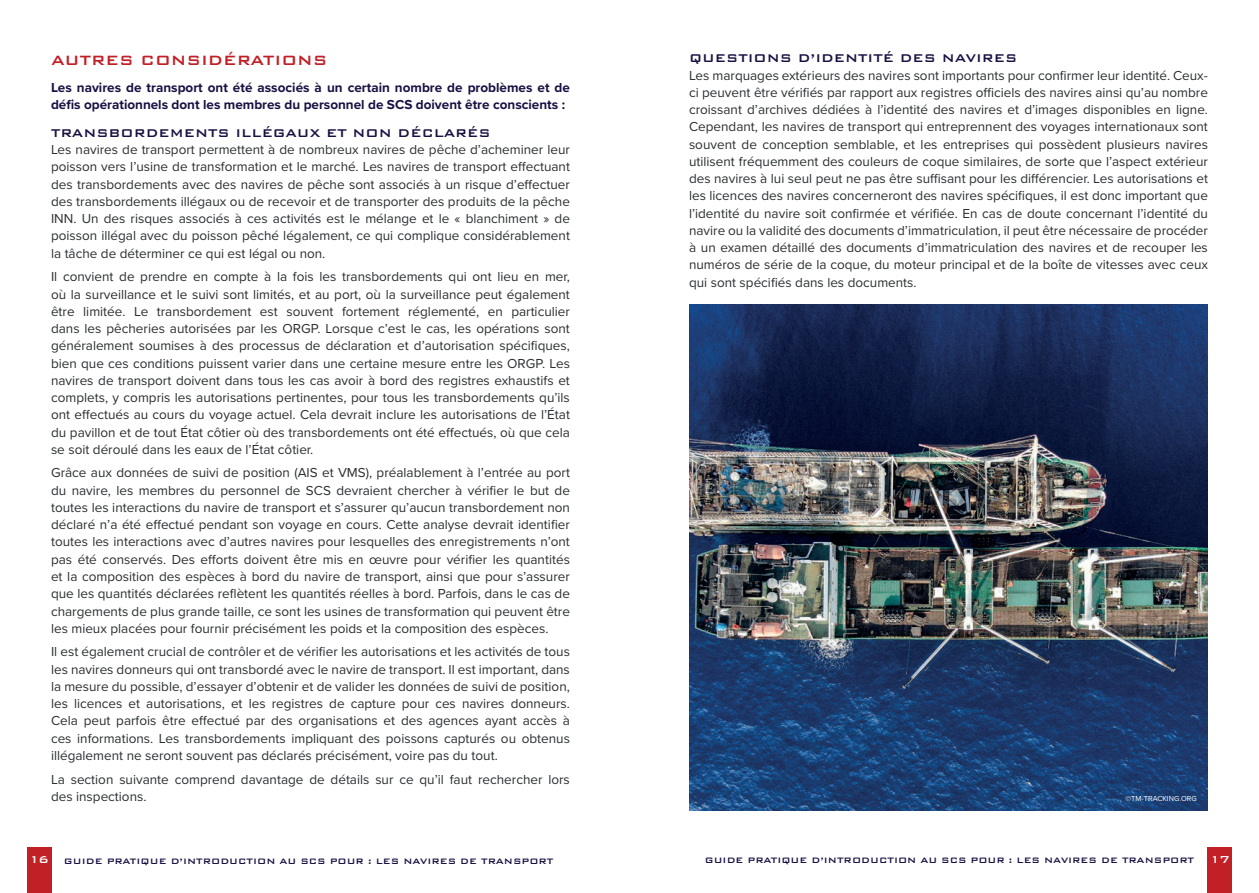
<style>
.page{position:relative;width:1259px;height:893px;background:#fff}
.page>*{position:absolute;margin:0;border:0;box-sizing:border-box;transform-origin:0 0}
.t1{font:500 18px "Bank Gothic BT";color:#c12027}
.t2{font:500 15px "Bank Gothic BT";color:#171143}
.Paragraph_Copy{font:13.5px/17.2px "Proxima Nova";color:#2a2e30;text-align:justify}
.Paragraph_Copy-2{font:700 13.5px/17.2px "Proxima Nova";color:#171143}
.t3{font:500 10.5px "Bank Gothic BT";color:#171143}
.t4{font:7.5px "Proxima Nova";color:#fff}
.s1{font-size:13.5px;color:#fff}
</style>
<div class="page">
<div style="left:1208px;top:847px;width:24px;height:46px;background:#c12027"></div>
<div style="left:27px;top:847px;width:24px;height:46px;background:#c12027"></div>
<img style="left:689px;top:304px;width:519px;height:507px">
<h1 class="t1" style="left:51px;top:50px;width:278px">AUTRES CONSIDÉRATIONS</h1>
<p class="Paragraph_Copy-2" style="left:51px;top:79px;width:520px">Les navires de transport ont été associés à un certain nombre de problèmes et de défis opérationnels dont les membres du personnel de SCS doivent être conscients :</p>
<h2 class="t2" style="left:51px;top:125px;width:441px">TRANSBORDEMENTS ILLÉGAUX ET NON DÉCLARÉS</h2>
<p class="Paragraph_Copy" style="left:51px;top:140px;width:520px">Les navires de transport permettent à de nombreux navires de pêche d’acheminer leur poisson vers l’usine de transformation et le marché. Les navires de transport effectuant des transbordements avec des navires de pêche sont associés à un risque d’effectuer des transbordements illégaux ou de recevoir et de transporter des produits de la pêche INN. Un des risques associés à ces activités est le mélange et le « blanchiment » de poisson illégal avec du poisson pêché légalement, ce qui complique considérablement la tâche de déterminer ce qui est légal ou non.</p>
<p class="Paragraph_Copy" style="left:51px;top:268px;width:520px">Il convient de prendre en compte à la fois les transbordements qui ont lieu en mer, où la surveillance et le suivi sont limités, et au port, où la surveillance peut également être limitée. Le transbordement est souvent fortement réglementé, en particulier dans les pêcheries autorisées par les ORGP. Lorsque c’est le cas, les opérations sont généralement soumises à des processus de déclaration et d’autorisation spécifiques, bien que ces conditions puissent varier dans une certaine mesure entre les ORGP. Les navires de transport doivent dans tous les cas avoir à bord des registres exhaustifs et complets, y compris les autorisations pertinentes, pour tous les transbordements qu’ils ont effectués au cours du voyage actuel. Cela devrait inclure les autorisations de l’État du pavillon et de tout État côtier où des transbordements ont été effectués, où que cela se soit déroulé dans les eaux de l’État côtier.</p>
<p class="Paragraph_Copy" style="left:51px;top:464px;width:520px">Grâce aux données de suivi de position (AIS et VMS), préalablement à l’entrée au port du navire, les membres du personnel de SCS devraient chercher à vérifier le but de toutes les interactions du navire de transport et s’assurer qu’aucun transbordement non déclaré n’a été effectué pendant son voyage en cours. Cette analyse devrait identifier toutes les interactions avec d’autres navires pour lesquelles des enregistrements n’ont pas été conservés. Des efforts doivent être mis en œuvre pour vérifier les quantités et la composition des espèces à bord du navire de transport, ainsi que pour s’assurer que les quantités déclarées reflètent les quantités réelles à bord. Parfois, dans le cas de chargements de plus grande taille, ce sont les usines de transformation qui peuvent être les mieux placées pour fournir précisément les poids et la composition des espèces.</p>
<p class="Paragraph_Copy" style="left:51px;top:643px;width:520px">Il est également crucial de contrôler et de vérifier les autorisations et les activités de tous les navires donneurs qui ont transbordé avec le navire de transport. Il est important, dans la mesure du possible, d’essayer d’obtenir et de valider les données de suivi de position, les licences et autorisations, et les registres de capture pour ces navires donneurs.<br>Cela peut parfois être effectué par des organisations et des agences ayant accès à ces informations. Les transbordements impliquant des poissons capturés ou obtenus illégalement ne seront souvent pas déclarés précisément, voire pas du tout.</p>
<p class="Paragraph_Copy" style="left:51px;top:770px;width:520px">La section suivante comprend davantage de détails sur ce qu’il faut rechercher lors des inspections.</p>
<h2 class="t2" style="left:689px;top:50px;width:330px">QUESTIONS D’IDENTITÉ DES NAVIRES</h2>
<p class="Paragraph_Copy" style="left:689px;top:66px;width:520px">Les marquages extérieurs des navires sont importants pour confirmer leur identité. Ceux&shy;ci peuvent être vérifiés par rapport aux registres officiels des navires ainsi qu’au nombre croissant d’archives dédiées à l’identité des navires et d’images disponibles en ligne.<br>Cependant, les navires de transport qui entreprennent des voyages internationaux sont souvent de conception semblable, et les entreprises qui possèdent plusieurs navires utilisent fréquemment des couleurs de coque similaires, de sorte que l’aspect extérieur des navires à lui seul peut ne pas être suffisant pour les différencier. Les autorisations et les licences des navires concerneront des navires spécifiques, il est donc important que l’identité du navire soit confirmée et vérifiée. En cas de doute concernant l’identité du navire ou la validité des documents d’immatriculation, il peut être nécessaire de procéder à un examen détaillé des documents d’immatriculation des navires et de recouper les numéros de série de la coque, du moteur principal et de la boîte de vitesses avec ceux qui sont spécifiés dans les documents.</p>
<p class="t4" style="left:1125px;top:793px;width:73px">©TM-TRACKING.ORG</p>
<p class="t3" style="left:29px;top:856px;width:526px"><span class="s1">16</span> GUIDE PRATIQUE D’INTRODUCTION AU SCS POUR : LES NAVIRES DE TRANSPORT</p>
<p class="t3" style="left:705px;top:855px;width:527px">GUIDE PRATIQUE D’INTRODUCTION AU SCS POUR : LES NAVIRES DE TRANSPORT <span class="s1">17</span></p>
</div>
